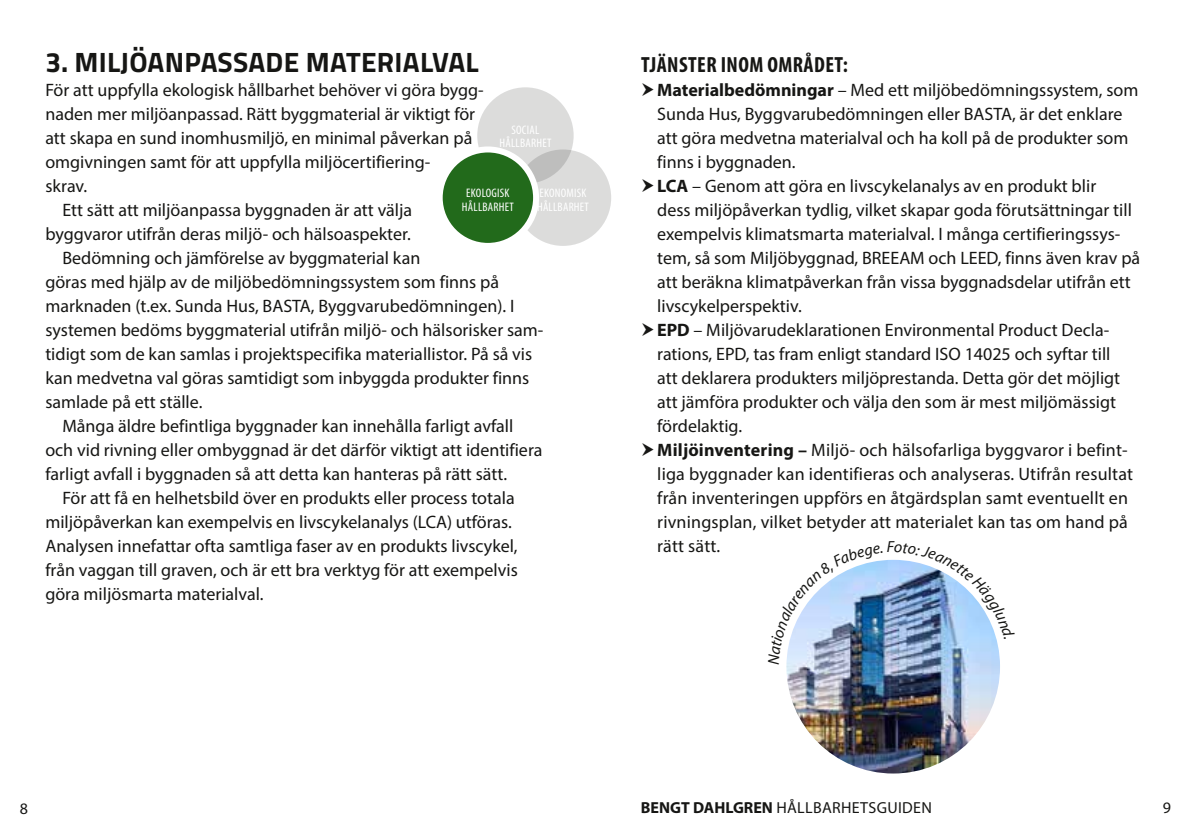
<style>
.page{position:relative;width:1191px;height:834px;background:#fff}
.page>*{position:absolute;margin:0;border:0;box-sizing:border-box;transform-origin:0 0}
.t1{font:700 28px "Titillium Web";letter-spacing:.01em;color:#161614}
.t2{font:700 condensed 22px "Myriad Pro";letter-spacing:.02em;color:#161614}
.t3{font:18px/24px "Myriad Pro";color:#161614}
.t4{font:16px "Myriad Pro";letter-spacing:.02em;color:#161614}
.t5{font:condensed 12.4px/13.2px "Myriad Pro";letter-spacing:.02em;color:#fff;text-align:center}
.s1{font-weight:700}
</style>
<div class="page">
<div style="left:477px;top:87px;width:96px;height:97px;background:#dcdcdb;border-radius:50%"></div>
<svg style="left:515px;top:149px;width:96px;height:97px;background:#d8d8d7"></svg>
<div style="left:440px;top:149px;width:96px;height:97px;background:#226a1b;border-radius:50%"></div>
<div style="left:437px;top:146px;width:102px;height:103px;border:6px solid #fff;border-radius:50%"></div>
<img style="left:786px;top:559px;width:214px;height:214px;border-radius:107px">
<img style="left:786px;top:559px;width:214px;height:105px">
<h1 class="t1" style="left:45px;top:41px;width:435px">3. MILJÖANPASSADE MATERIALVAL</h1>
<p class="t3" style="left:45px;top:78px;width:440px">För att uppfylla ekologisk hållbarhet behöver vi göra bygg-</p>
<p class="t3" style="left:45px;top:102px;width:431px">naden mer miljöanpassad. Rätt byggmaterial är viktigt för</p>
<p class="t3" style="left:45px;top:126px;width:428px">att skapa en sund inomhusmiljö, en minimal påverkan på</p>
<p class="t3" style="left:45px;top:150px;width:386px">omgivningen samt för att uppfylla miljöcertifiering-</p>
<p class="t3" style="left:45px;top:174px;width:43px">skrav.</p>
<p class="t3" style="left:62px;top:198px;width:351px">Ett sätt att miljöanpassa byggnaden är att välja</p>
<p class="t3" style="left:45px;top:222px;width:367px">byggvaror utifrån deras miljö- och hälsoaspekter.</p>
<p class="t3" style="left:62px;top:246px;width:359px">Bedömning och jämförelse av byggmaterial kan</p>
<p class="t3" style="left:45px;top:270px;width:455px">göras med hjälp av de miljöbedömningssystem som finns på</p>
<p class="t3" style="left:45px;top:294px;width:470px">marknaden (t.ex. Sunda Hus, BASTA, Byggvarubedömningen). I</p>
<p class="t3" style="left:45px;top:318px;width:499px">systemen bedöms byggmaterial utifrån miljö- och hälsorisker sam-</p>
<p class="t3" style="left:45px;top:342px;width:488px">tidigt som de kan samlas i projektspecifika materiallistor. På så vis</p>
<p class="t3" style="left:45px;top:366px;width:485px">kan medvetna val göras samtidigt som inbyggda produkter finns</p>
<p class="t3" style="left:45px;top:390px;width:158px">samlade på ett ställe.</p>
<p class="t3" style="left:62px;top:414px;width:452px">Många äldre befintliga byggnader kan innehålla farligt avfall</p>
<p class="t3" style="left:45px;top:438px;width:498px">och vid rivning eller ombyggnad är det därför viktigt att identifiera</p>
<p class="t3" style="left:45px;top:462px;width:463px">farligt avfall i byggnaden så att detta kan hanteras på rätt sätt.</p>
<p class="t3" style="left:62px;top:486px;width:454px">För att få en helhetsbild över en produkts eller process totala</p>
<p class="t3" style="left:45px;top:510px;width:468px">miljöpåverkan kan exempelvis en livscykelanalys (LCA) utföras.</p>
<p class="t3" style="left:45px;top:534px;width:474px">Analysen innefattar ofta samtliga faser av en produkts livscykel,</p>
<p class="t3" style="left:45px;top:558px;width:474px">från vaggan till graven, och är ett bra verktyg för att exempelvis</p>
<p class="t3" style="left:45px;top:582px;width:220px">göra miljösmarta materialval.</p>
<p class="t5" style="left:499px;top:123px;width:53px">SOCIAL<br>HÅLLBARHET</p>
<p class="t5" style="left:537px;top:186px;width:53px;text-align:left">EKONOMISK<br>HÅLLBARHET</p>
<p class="t5" style="left:462px;top:186px;width:53px">EKOLOGISK<br>HÅLLBARHET</p>
<p class="t2" style="left:641px;top:51px;width:208px">TJÄNSTER INOM OMRÅDET:</p>
<p class="t3" style="left:657px;top:78px;width:484px"><span class="s1">Materialbedömningar</span> – Med ett miljöbedömningssystem, som Sunda Hus, Byggvarubedömningen eller BASTA, är det enklare att göra medvetna materialval och ha koll på de produkter som finns i byggnaden.<br><span class="s1">LCA</span> – Genom att göra en livscykelanalys av en produkt blir<br>dess miljöpåverkan tydlig, vilket skapar goda förutsättningar till exempelvis klimatsmarta materialval. I många certifieringssys&shy;tem, så som Miljöbyggnad, BREEAM och LEED, finns även krav på att beräkna klimatpåverkan från vissa byggnadsdelar utifrån ett livscykelperspektiv.<br><span class="s1">EPD</span> – Miljövarudeklarationen Environmental Product Decla&shy;rations, EPD, tas fram enligt standard ISO 14025 och syftar till<br>att deklarera produkters miljöprestanda. Detta gör det möjligt att jämföra produkter och välja den som är mest miljömässigt fördelaktig.<br><span class="s1">Miljöinventering –</span> Miljö- och hälsofarliga byggvaror i befint&shy;liga byggnader kan identifieras och analyseras. Utifrån resultat från inventeringen uppförs en åtgärdsplan samt eventuellt en rivningsplan, vilket betyder att materialet kan tas om hand på rätt sätt.</p>
<p class="t4" style="left:20px;top:798px;width:10px">8</p>
<p class="t4" style="left:641px;top:797px;width:292px"><span class="s1">BENGT DAHLGREN</span> HÅLLBARHETSGUIDEN</p>
<p class="t4" style="left:1163px;top:797px;width:10px">9</p>
</div>
